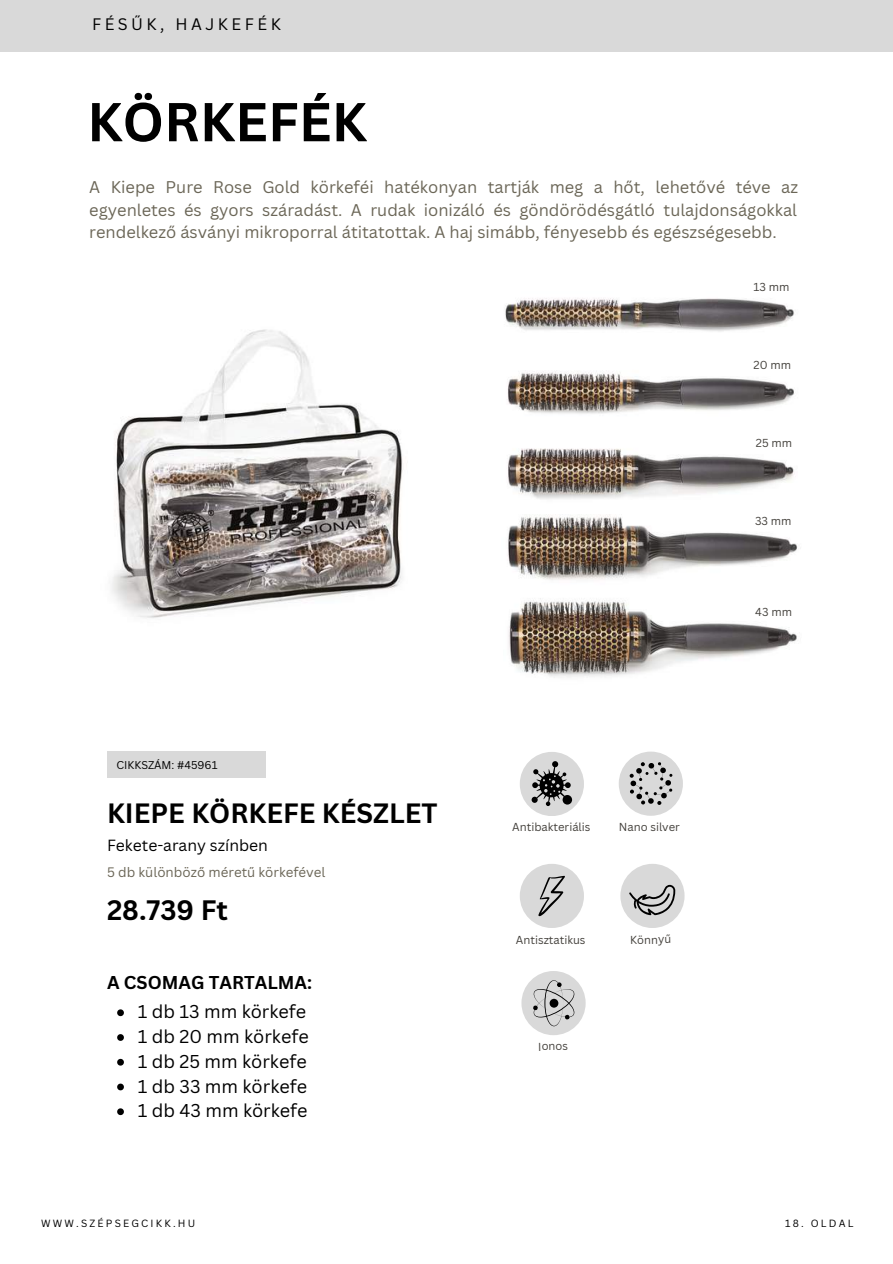
<style>
.page{position:relative;width:893px;height:1264px;background:#fff}
.page>*{position:absolute;margin:0;border:0;box-sizing:border-box;transform-origin:0 0}
.t1{font:700 53.4px "Canva Sans";color:#000}
.t2{font:700 27.3px "Canva Sans";color:#000}
.t3{font:700 27.15px "Canva Sans";color:#000}
.t4{font:18.15px/24.8px "Canva Sans";color:#000}
.t5{font:700 18.15px "Canva Sans";color:#000}
.t6{font:16.5px/22.5px "Canva Sans";color:#6b6657;text-align:justify}
.t7{font:16.2px "Canva Sans";letter-spacing:.215em;color:#000}
.t8{font:15.75px "Canva Sans";color:#000}
.t9{font:13.35px "Canva Sans";color:#6b6657}
.t10{font:11.25px "Canva Sans";color:#44413c}
.t11{font:10.95px "Canva Sans";color:#000}
.t12{font:10.2px "Canva Sans";letter-spacing:.215em;color:#000}
</style>
<div class="page">
<div style="left:0;top:0;width:892px;height:51px;background:#d9d9d9"></div>
<img style="left:111px;top:329px;width:292px;height:289px">
<img style="left:505px;top:298px;width:289px;height:34px">
<img style="left:507px;top:371px;width:288px;height:128px">
<img style="left:508px;top:514px;width:290px;height:164px">
<div style="left:519px;top:863px;width:65px;height:65px;background:#d9d9d9;border-radius:50%"></div>
<div style="left:521px;top:971px;width:64px;height:64px;background:#d9d9d9;border-radius:50%"></div>
<div style="left:618px;top:751px;width:65px;height:64px;background:#d9d9d9;border-radius:50%"></div>
<div style="left:620px;top:863px;width:64px;height:65px;background:#d9d9d9;border-radius:50%"></div>
<svg style="left:538px;top:875px;width:27px;height:41px"></svg>
<svg style="left:533px;top:980px;width:41px;height:46px"></svg>
<div style="left:549px;top:998px;width:9px;height:9px;background:#000;border-radius:50%"></div>
<svg style="left:629px;top:884px;width:46px;height:31px"></svg>
<svg style="left:629px;top:762px;width:43px;height:43px"></svg>
<div style="left:107px;top:751px;width:158px;height:26px;background:#d9d9d9"></div>
<svg style="left:117px;top:1009px;width:7px;height:7px"></svg>
<svg style="left:117px;top:1034px;width:7px;height:6px"></svg>
<svg style="left:117px;top:1058px;width:7px;height:7px"></svg>
<svg style="left:117px;top:1083px;width:7px;height:7px"></svg>
<svg style="left:117px;top:1108px;width:7px;height:7px"></svg>
<div style="left:519px;top:752px;width:65px;height:64px;background:#d9d9d9;border-radius:50%"></div>
<svg style="left:531px;top:761px;width:41px;height:45px"></svg>
<p class="t7" style="left:92px;top:13px;width:190px">FÉSŰK, HAJKEFÉK</p>
<h1 class="t1" style="left:87px;top:84px;width:281px">KÖRKEFÉK</h1>
<p class="t6" style="left:89px;top:176px;width:710px">A Kiepe Pure Rose Gold körkeféi hatékonyan tartják meg a hőt, lehetővé téve az egyenletes és gyors száradást. A rudak ionizáló és göndörödésgátló tulajdonságokkal rendelkező ásványi mikroporral átitatottak. A haj simább, fényesebb és egészségesebb.</p>
<p class="t10" style="left:753px;top:278px;width:37px">13 mm</p>
<p class="t10" style="left:753px;top:357px;width:39px">20 mm</p>
<p class="t10" style="left:755px;top:435px;width:38px">25 mm</p>
<p class="t10" style="left:755px;top:513px;width:38px">33 mm</p>
<p class="t11" style="left:116px;top:757px;width:102px">CIKKSZÁM: #45961</p>
<h3 class="t3" style="left:107px;top:794px;width:332px">KIEPE KÖRKEFE KÉSZLET</h3>
<p class="t8" style="left:107px;top:834px;width:162px">Fekete-arany színben</p>
<p class="t9" style="left:107px;top:863px;width:220px">5 db különböző méretű körkefével</p>
<h2 class="t2" style="left:107px;top:890px;width:122px">28.739 Ft</h2>
<p class="t5" style="left:107px;top:969px;width:206px">A CSOMAG TARTALMA:</p>
<p class="t4" style="left:138px;top:998px;width:172px">1 db 13 mm körkefe<br>1 db 20 mm körkefe<br>1 db 25 mm körkefe<br>1 db 33 mm körkefe<br>1 db 43 mm körkefe</p>
<p class="t10" style="left:512px;top:818px;width:80px">Antibakteriális</p>
<p class="t10" style="left:618px;top:818px;width:63px">Nano silver</p>
<p class="t10" style="left:516px;top:931px;width:71px">Antisztatikus</p>
<p class="t10" style="left:538px;top:1038px;width:31px;rotate:-1deg">Ionos</p>
<p class="t10" style="left:630px;top:931px;width:43px;rotate:-1deg">Könnyű</p>
<p class="t10" style="left:755px;top:603px;width:38px">43 mm</p>
<p class="t12" style="left:41px;top:1215px;width:156px">WWW.SZÉPSEGCIKK.HU</p>
<p class="t12" style="left:785px;top:1215px;width:70px">18. OLDAL</p>
</div>
